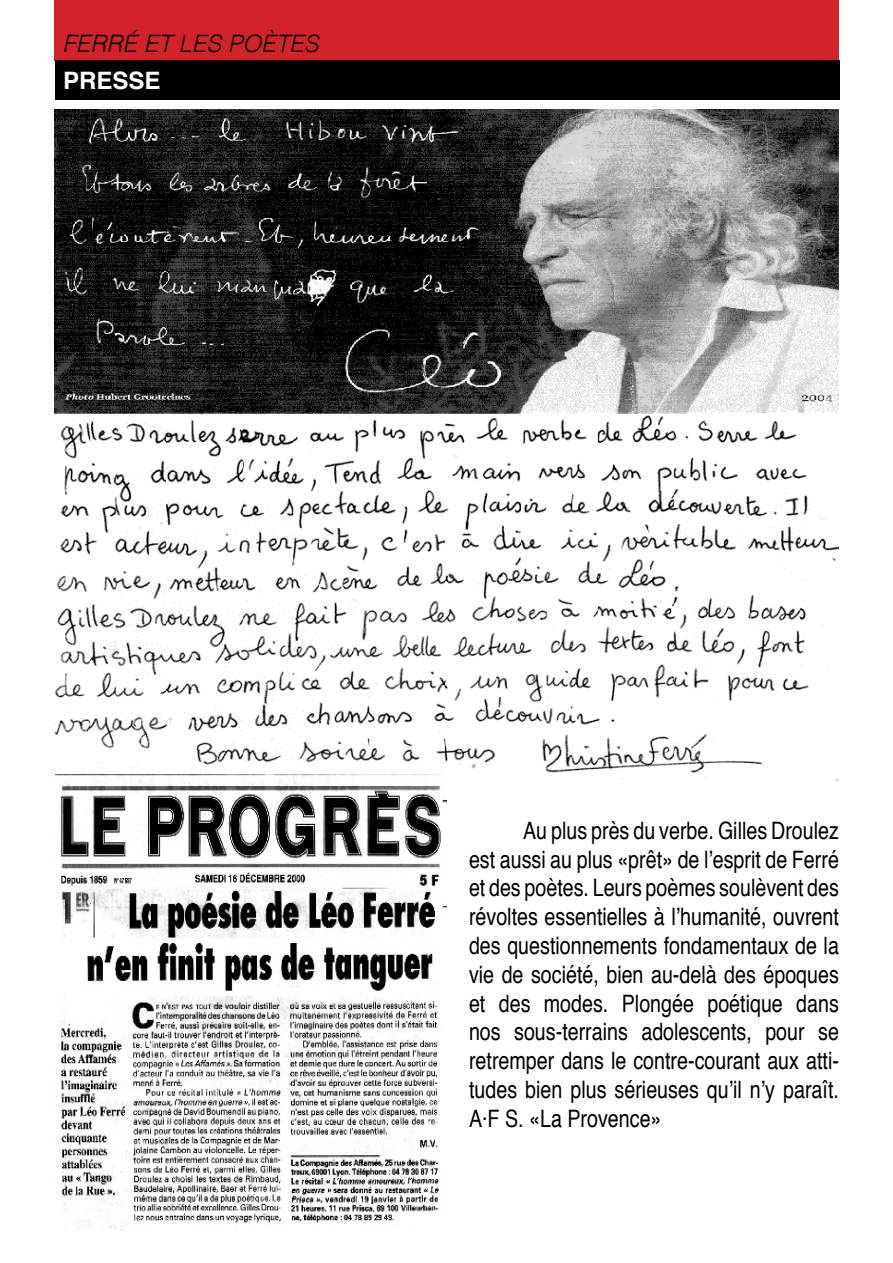
<style>
.page{position:relative;width:893px;height:1263px;background:#fff}
.page>*{position:absolute;margin:0;border:0;box-sizing:border-box;transform-origin:0 0}
.t1{font:condensed 24px/28.8px "Helvetica";color:#000;text-align:justify}
.t2{font:italic 300 24px "Helvetica";color:#000}
.t3{font:700 24px "Helvetica";color:#fff}
</style>
<div class="page">
<img style="left:54px;top:109px;width:785px;height:672px">
<img style="left:54px;top:773px;width:392px;height:457px">
<div style="left:54px;top:0;width:785px;height:61px;background:#d2232a"></div>
<div style="left:55px;top:61px;width:785px;height:39px;background:#000"></div>
<p class="t2" style="left:63px;top:23px;width:258px">FERRÉ ET LES POÈTES</p>
<p class="t3" style="left:63px;top:61px;width:99px">PRESSE</p>
<p class="t1" style="left:469px;top:815px;width:371px;text-indent:54px">Au plus près du verbe. Gilles Droulez est aussi au plus «prêt» de l’esprit de Ferré et des poètes. Leurs poèmes soulèvent des révoltes essentielles à l’humanité, ouvrent des questionnements fondamentaux de la vie de société, bien au-delà des époques et des modes. Plongée poétique dans nos sous-terrains adolescents, pour se retremper dans le contre-courant aux atti&shy;tudes bien plus sérieuses qu’il n’y paraît.<br>A·F S. «La Provence»</p>
</div>
